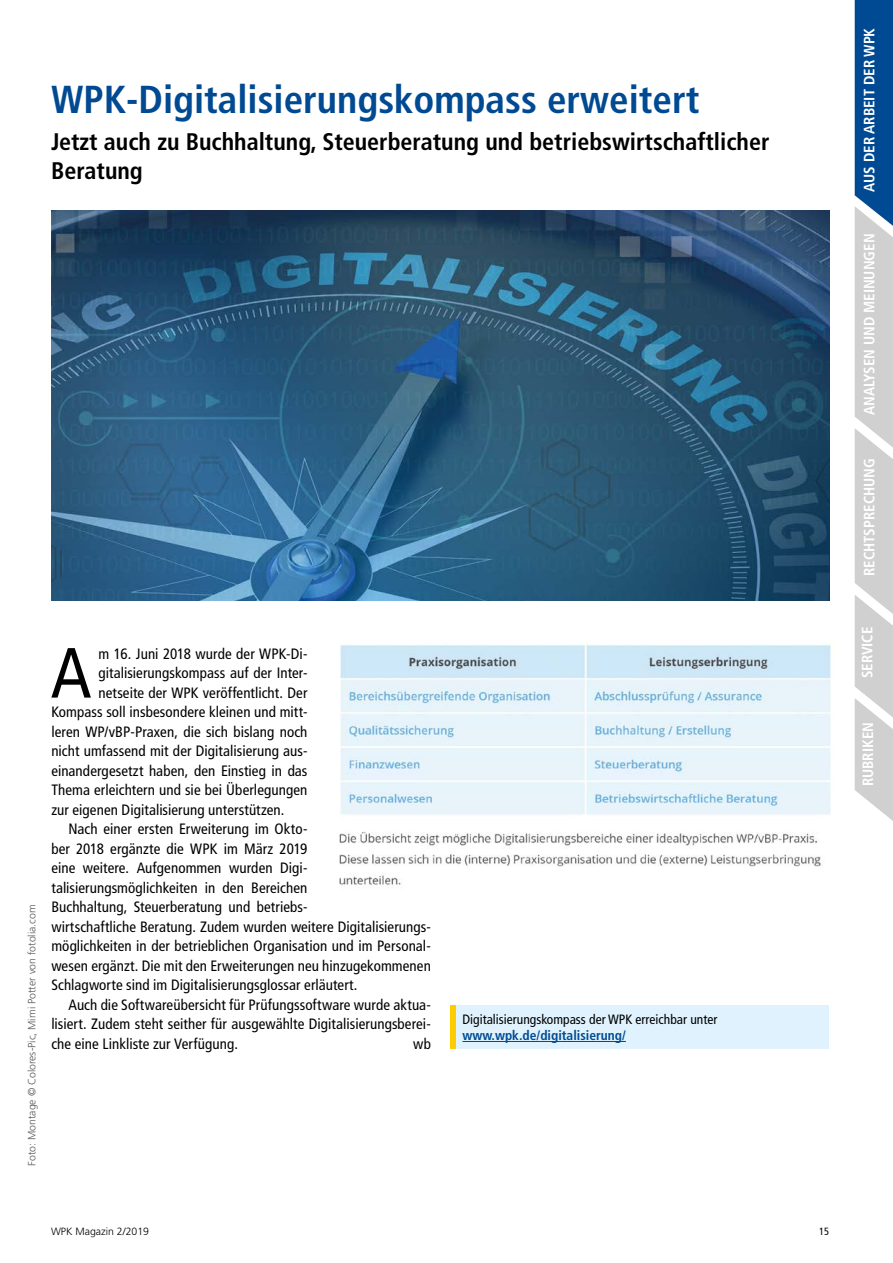
<style>
.page{position:relative;width:893px;height:1263px;background:#fff}
.page>*{position:absolute;margin:0;border:0;box-sizing:border-box;transform-origin:0 0}
.t1{font:condensed 70.8px "Frutiger LT Pro";color:#000}
.t2{font:700 condensed 39px "Frutiger LT Pro";color:#004a93}
.t3{font:700 condensed 24px/28.8px "Frutiger LT Pro";color:#000}
.t4{font:condensed 15px "Frutiger LT Pro";letter-spacing:.005em;color:#000}
.t5{font:700 condensed 15px "Frutiger LT Pro";color:#fff}
.t6{font:condensed 13.5px "Frutiger LT Pro";color:#000}
.t7{font:700 condensed 13.5px "Frutiger LT Pro";color:#004a93}
.t8{font:300 10.5px "Frutiger";color:#575756}
.t9{font:300 10.5px "Frutiger";color:#000}
.t10{font:condensed 10.5px "Frutiger LT Pro";color:#000}
</style>
<div class="page">
<svg style="left:855px;top:0;width:38px;height:821px;background:#9eb1c3"></svg>
<div style="left:450px;top:1005px;width:6px;height:44px;background:#fc0"></div>
<div style="left:456px;top:1005px;width:373px;height:44px;background:#dff2fd"></div>
<hr style="left:462px;top:1041px;width:164px;height:1px;background:#004a93">
<img style="left:339px;top:642px;width:492px;height:243px">
<img style="left:51px;top:211px;width:778px;height:389px">
<h2 class="t2" style="left:51px;top:76px;width:650px">WPK-Digitalisierungskompass erweitert</h2>
<h3 class="t3" style="left:51px;top:127px;width:720px">Jetzt auch zu Buchhaltung, Steuerberatung und betriebswirtschaftlicher<br>Beratung</h3>
<p class="t8" style="left:26px;top:1166px;width:263px;rotate:-90deg">Foto: Montage © Colores-Pic, Mimi Potter von fotolia.com</p>
<h1 class="t1" style="left:51px;top:632px;width:42px">A</h1>
<p class="t4" style="left:99px;top:645px;width:210px">m 16. Juni 2018 wurde der WPK-Di-</p>
<p class="t4" style="left:99px;top:664px;width:210px">gitalisierungskompass auf der Inter-</p>
<p class="t4" style="left:99px;top:684px;width:210px">netseite der WPK veröffentlicht. Der</p>
<p class="t4" style="left:51px;top:703px;width:258px">Kompass soll insbesondere kleinen und mitt-</p>
<p class="t4" style="left:51px;top:723px;width:258px">leren WP/vBP-Praxen, die sich bislang noch</p>
<p class="t4" style="left:51px;top:742px;width:258px">nicht umfassend mit der Digitalisierung aus-</p>
<p class="t4" style="left:51px;top:762px;width:258px">einandergesetzt haben, den Einstieg in das</p>
<p class="t4" style="left:51px;top:781px;width:258px">Thema erleichtern und sie bei Überlegungen</p>
<p class="t4" style="left:51px;top:801px;width:235px">zur eigenen Digitalisierung unterstützen.</p>
<p class="t4" style="left:68px;top:820px;width:241px">Nach einer ersten Erweiterung im Okto-</p>
<p class="t4" style="left:51px;top:840px;width:258px">ber 2018 ergänzte die WPK im März 2019</p>
<p class="t4" style="left:51px;top:859px;width:258px">eine weitere. Aufgenommen wurden Digi-</p>
<p class="t4" style="left:51px;top:879px;width:258px">talisierungsmöglichkeiten in den Bereichen</p>
<p class="t4" style="left:51px;top:898px;width:258px">Buchhaltung, Steuerberatung und betriebs-</p>
<p class="t4" style="left:51px;top:918px;width:381px">wirtschaftliche Beratung. Zudem wurden weitere Digitalisierungs-</p>
<p class="t4" style="left:51px;top:937px;width:381px">möglichkeiten in der betrieblichen Organisation und im Personal-</p>
<p class="t4" style="left:51px;top:957px;width:381px">wesen ergänzt. Die mit den Erweiterungen neu hinzugekommenen</p>
<p class="t4" style="left:51px;top:976px;width:308px">Schlagworte sind im Digitalisierungsglossar erläutert.</p>
<p class="t4" style="left:68px;top:996px;width:364px">Auch die Softwareübersicht für Prüfungssoftware wurde aktua-</p>
<p class="t4" style="left:51px;top:1015px;width:381px">lisiert. Zudem steht seither für ausgewählte Digitalisierungsberei-</p>
<p class="t4" style="left:51px;top:1035px;width:188px">che eine Linkliste zur Verfügung.</p>
<p class="t4" style="left:413px;top:1035px;width:19px">wb</p>
<p class="t6" style="left:462px;top:1011px;width:256px">Digitalisierungskompass der WPK erreichbar unter</p>
<p class="t7" style="left:462px;top:1027px;width:165px">www.wpk.de/digitalisierung/</p>
<p class="t9" style="left:51px;top:1225px;width:100px">WPK Magazin 2/2019</p>
<p class="t10" style="left:819px;top:1225px;width:12px">15</p>
<p class="t5" style="left:860px;top:192px;width:165px;rotate:-90deg">AUS DER ARBEIT DER WPK</p>
<p class="t5" style="left:860px;top:415px;width:183px;rotate:-90deg">ANALYSEN UND MEINUNGEN</p>
<p class="t5" style="left:860px;top:576px;width:119px;rotate:-90deg">RECHTSPRECHUNG</p>
<p class="t5" style="left:858px;top:678px;width:53px;rotate:-90deg">SERVICE</p>
<p class="t5" style="left:859px;top:786px;width:66px;rotate:-90deg">RUBRIKEN</p>
</div>
